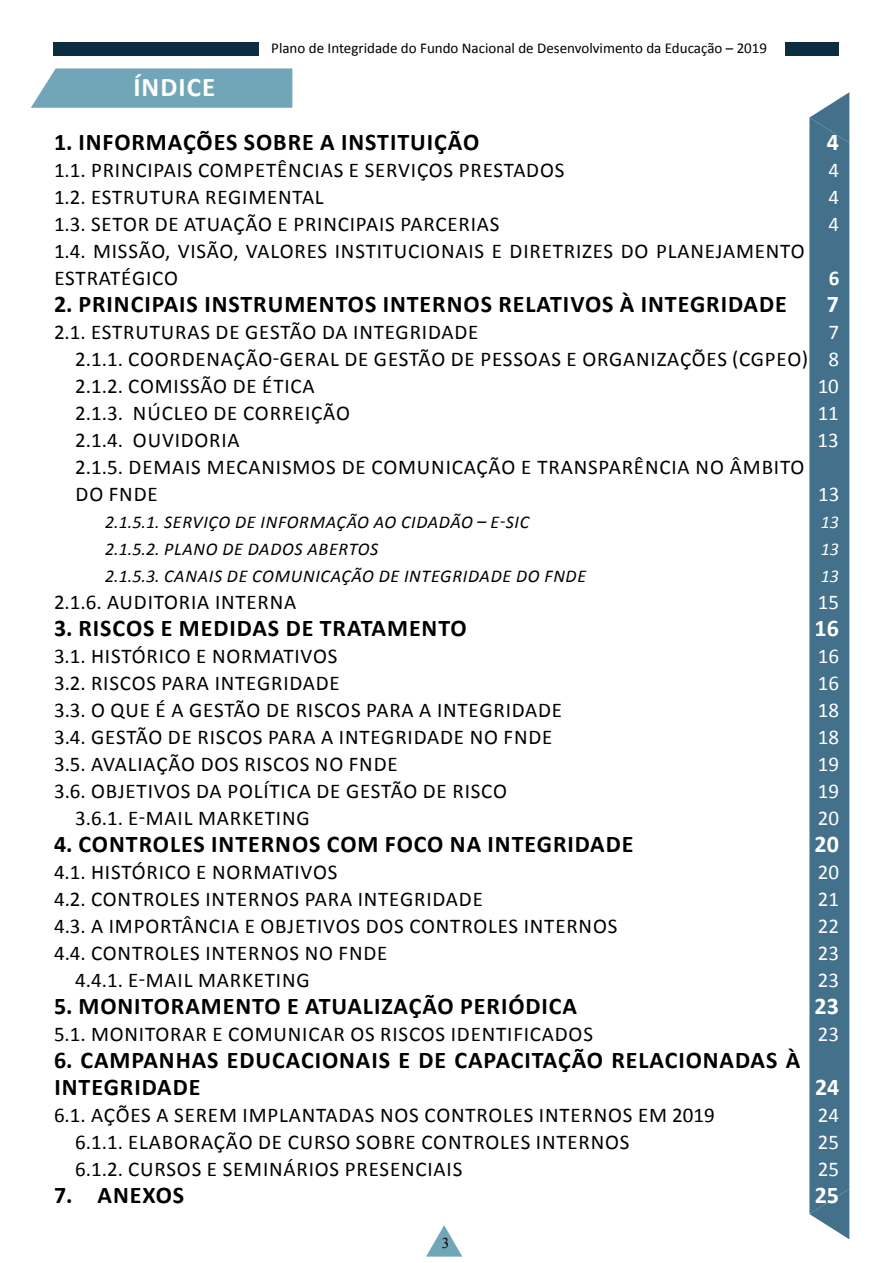
<style>
.page{position:relative;width:893px;height:1263px;background:#fff}
.page>*{position:absolute;margin:0;border:0;box-sizing:border-box;transform-origin:0 0}
.t1{font:700 27px "Calibri";color:#fff}
.t2{font:700 24px/27px "Calibri";letter-spacing:.04em;color:#000}
.t3{font:700 24px "Calibri";color:#fff}
.t4{font:21px/27px "Calibri";letter-spacing:.04em;color:#000}
.t5{font:21px "Calibri";color:#fff}
.t6{font:700 21px "Calibri";color:#fff}
.t7{font:italic 18px "Calibri";letter-spacing:.04em;color:#000}
.t8{font:italic 18px "Calibri";color:#fff}
.t9{font:15px "Calibri";color:#000}
.t10{font:15px "Times New Roman";color:#000}
.s1{color:#fff}
</style>
<div class="page">
<svg style="left:426px;top:1225px;width:36px;height:31px"></svg>
<div style="left:53px;top:42px;width:206px;height:14px;background:#0c2c3f"></div>
<div style="left:785px;top:42px;width:53px;height:14px;background:#0c2c3f"></div>
<svg style="left:31px;top:68px;width:261px;height:40px;background:#79abbb"></svg>
<div style="left:809px;top:92px;width:40px;height:1147px;background:#43708a"></div>
<p class="t9" style="left:271px;top:39px;width:497px">Plano de Integridade do Fundo Nacional de Desenvolvimento da Educação – 2019</p>
<p class="t1" style="left:133px;top:70px;width:24px">ÍNDICE</p>
<p class="t2" style="left:54px;top:128px;width:427px">1. INFORMAÇÕES SOBRE A INSTITUIÇÃO</p>
<p class="t3" style="left:827px;top:127px;width:14px">4</p>
<p class="t4" style="left:54px;top:157px;width:512px">1.1. PRINCIPAIS COMPETÊNCIAS E SERVIÇOS PRESTADOS</p>
<p class="t5" style="left:828px;top:157px;width:12px">4</p>
<p class="t4" style="left:54px;top:184px;width:271px">1.2. ESTRUTURA REGIMENTAL</p>
<p class="t5" style="left:828px;top:184px;width:12px">4</p>
<p class="t4" style="left:54px;top:211px;width:447px">1.3. SETOR DE ATUAÇÃO E PRINCIPAIS PARCERIAS</p>
<p class="t5" style="left:828px;top:211px;width:12px">4</p>
<p class="t4" style="left:54px;top:238px;width:752px">1.4. MISSÃO, VISÃO, VALORES INSTITUCIONAIS E DIRETRIZES DO PLANEJAMENTO<br>ESTRATÉGICO</p>
<p class="t6" style="left:829px;top:265px;width:12px">6</p>
<p class="t2" style="left:54px;top:290px;width:734px">2. PRINCIPAIS INSTRUMENTOS INTERNOS RELATIVOS À INTEGRIDADE</p>
<p class="t3" style="left:827px;top:289px;width:14px">7</p>
<p class="t4" style="left:54px;top:319px;width:426px">2.1. ESTRUTURAS DE GESTÃO DA INTEGRIDADE</p>
<p class="t4" style="left:75px;top:319px;width:765px;text-align:justify;text-indent:753px"><span class="s1">7<br></span>2.1.1. COORDENAÇÃO-GERAL DE GESTÃO DE PESSOAS E ORGANIZAÇÕES (CGPEO) <span class="s1">8<br></span>2.1.2. COMISSÃO DE ÉTICA</p>
<p class="t5" style="left:818px;top:373px;width:23px">10</p>
<p class="t4" style="left:75px;top:400px;width:276px">2.1.3. NÚCLEO DE CORREIÇÃO</p>
<p class="t5" style="left:818px;top:400px;width:23px">11</p>
<p class="t4" style="left:75px;top:427px;width:166px">2.1.4. OUVIDORIA</p>
<p class="t5" style="left:818px;top:427px;width:23px">13</p>
<p class="t4" style="left:75px;top:454px;width:731px">2.1.5. DEMAIS MECANISMOS DE COMUNICAÇÃO E TRANSPARÊNCIA NO ÂMBITO<br>DO FNDE</p>
<p class="t5" style="left:818px;top:481px;width:23px">13</p>
<p class="t7" style="left:105px;top:510px;width:416px">2.1.5.1. SERVIÇO DE INFORMAÇÃO AO CIDADÃO – E-Sic</p>
<p class="t8" style="left:821px;top:510px;width:20px">13</p>
<p class="t7" style="left:105px;top:537px;width:275px">2.1.5.2. PLANO DE DADOS ABERTOS</p>
<p class="t8" style="left:821px;top:537px;width:20px">13</p>
<p class="t7" style="left:105px;top:564px;width:483px">2.1.5.3. CANAIS DE COMUNICAÇÃO DE INTEGRIDADE DO FNDE</p>
<p class="t8" style="left:821px;top:564px;width:20px">13</p>
<p class="t4" style="left:54px;top:589px;width:244px">2.1.6. AUDITORIA INTERNA</p>
<p class="t5" style="left:818px;top:589px;width:23px">15</p>
<p class="t2" style="left:54px;top:614px;width:414px">3. RISCOS E MEDIDAS DE TRATAMENTO</p>
<p class="t3" style="left:815px;top:613px;width:26px">16</p>
<p class="t4" style="left:54px;top:643px;width:285px">3.1. HISTÓRICO E NORMATIVOS</p>
<p class="t5" style="left:818px;top:643px;width:23px">16</p>
<p class="t4" style="left:54px;top:670px;width:287px">3.2. RISCOS PARA INTEGRIDADE</p>
<p class="t5" style="left:818px;top:670px;width:23px">16</p>
<p class="t4" style="left:54px;top:697px;width:510px">3.3. O QUE É A GESTÃO DE RISCOS PARA A INTEGRIDADE</p>
<p class="t5" style="left:818px;top:697px;width:23px">18</p>
<p class="t4" style="left:54px;top:724px;width:500px">3.4. GESTÃO DE RISCOS PARA A INTEGRIDADE NO FNDE</p>
<p class="t5" style="left:818px;top:724px;width:23px">18</p>
<p class="t4" style="left:54px;top:751px;width:345px">3.5. AVALIAÇÃO DOS RISCOS NO FNDE</p>
<p class="t5" style="left:818px;top:751px;width:23px">19</p>
<p class="t4" style="left:54px;top:778px;width:454px">3.6. OBJETIVOS DA POLÍTICA DE GESTÃO DE RISCO</p>
<p class="t5" style="left:818px;top:778px;width:23px">19</p>
<p class="t4" style="left:75px;top:805px;width:236px">3.6.1. E-MAIL MARKETING</p>
<p class="t5" style="left:818px;top:805px;width:23px">20</p>
<p class="t2" style="left:54px;top:830px;width:581px">4. CONTROLES INTERNOS COM FOCO NA INTEGRIDADE</p>
<p class="t3" style="left:815px;top:829px;width:26px">20</p>
<p class="t4" style="left:54px;top:859px;width:285px">4.1. HISTÓRICO E NORMATIVOS</p>
<p class="t5" style="left:818px;top:859px;width:23px">20</p>
<p class="t4" style="left:54px;top:886px;width:430px">4.2. CONTROLES INTERNOS PARA INTEGRIDADE</p>
<p class="t5" style="left:818px;top:886px;width:23px">21</p>
<p class="t4" style="left:54px;top:913px;width:565px">4.3. A IMPORTÂNCIA E OBJETIVOS DOS CONTROLES INTERNOS</p>
<p class="t5" style="left:818px;top:913px;width:23px">22</p>
<p class="t4" style="left:54px;top:940px;width:335px">4.4. CONTROLES INTERNOS NO FNDE</p>
<p class="t5" style="left:818px;top:940px;width:23px">23</p>
<p class="t4" style="left:75px;top:967px;width:236px">4.4.1. E-MAIL MARKETING</p>
<p class="t5" style="left:818px;top:967px;width:23px">23</p>
<p class="t2" style="left:54px;top:992px;width:525px">5. MONITORAMENTO E ATUALIZAÇÃO PERIÓDICA</p>
<p class="t3" style="left:815px;top:991px;width:26px">23</p>
<p class="t4" style="left:54px;top:1021px;width:540px">5.1. MONITORAR E COMUNICAR OS RISCOS IDENTIFICADOS</p>
<p class="t5" style="left:818px;top:1021px;width:23px">23</p>
<p class="t2" style="left:54px;top:1046px;width:748px">6. CAMPANHAS EDUCACIONAIS E DE CAPACITAÇÃO RELACIONADAS À<br>INTEGRIDADE</p>
<p class="t3" style="left:815px;top:1072px;width:26px">24</p>
<p class="t4" style="left:54px;top:1102px;width:662px">6.1. AÇÕES A SEREM IMPLANTADAS NOS CONTROLES INTERNOS EM 2019</p>
<p class="t5" style="left:818px;top:1102px;width:23px">24</p>
<p class="t4" style="left:75px;top:1129px;width:556px">6.1.1. ELABORAÇÃO DE CURSO SOBRE CONTROLES INTERNOS</p>
<p class="t5" style="left:818px;top:1129px;width:23px">25</p>
<p class="t4" style="left:75px;top:1156px;width:389px">6.1.2. CURSOS E SEMINÁRIOS PRESENCIAIS</p>
<p class="t5" style="left:818px;top:1156px;width:23px">25</p>
<p class="t2" style="left:54px;top:1181px;width:132px">7. ANEXOS</p>
<p class="t3" style="left:815px;top:1180px;width:26px">25</p>
<p class="t10" style="left:442px;top:1233px;width:9px">3</p>
</div>
